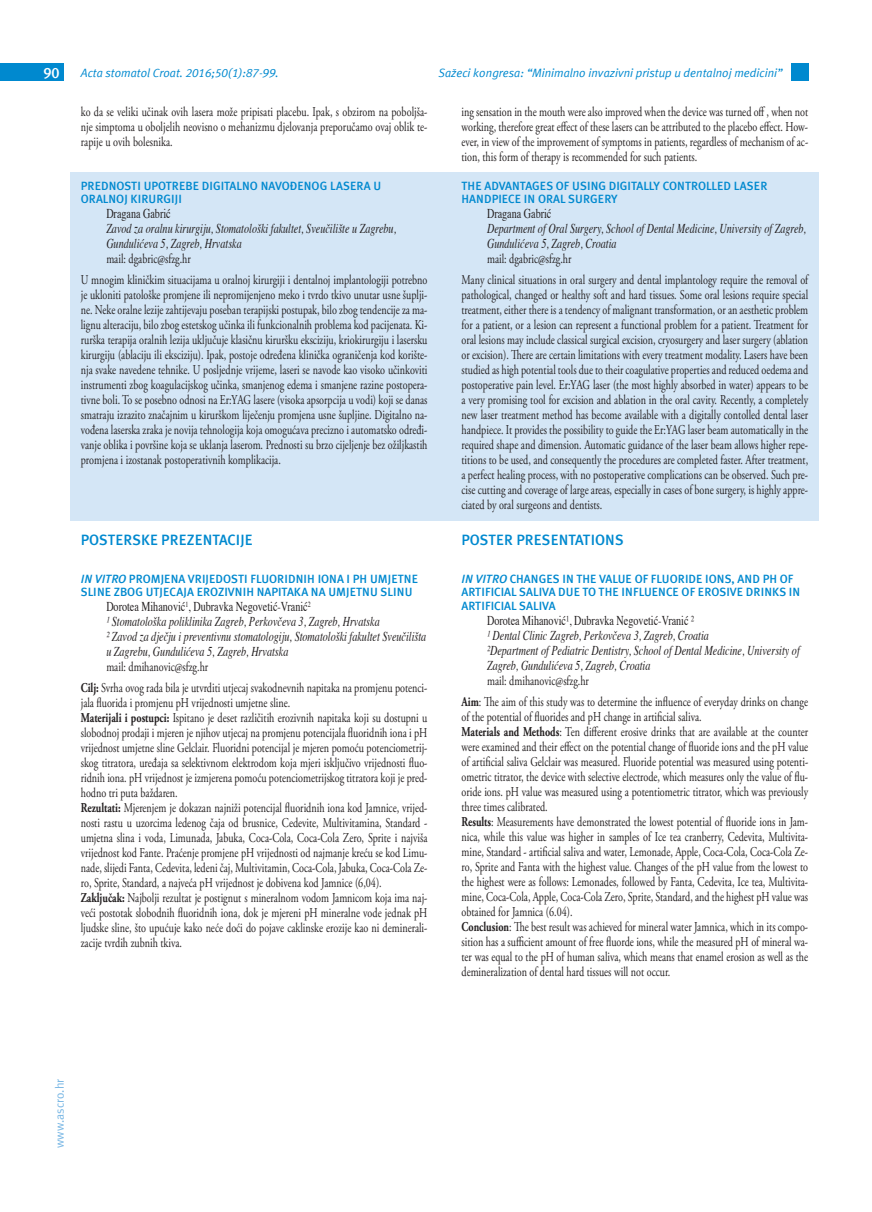
<style>
.page{position:relative;width:872px;height:1212px;background:#fff}
.page>*{position:absolute;margin:0;border:0;box-sizing:border-box;transform-origin:0 0}
.t1{font:700 15px "Meta ASC";color:#0089cf}
.t2{font:700 15px "Meta ASC";color:#fff}
.t3{font:13.5px/15px "Adobe Garamond Pro";color:#231f20;scale:.75 1}
.t4{font:italic 13.5px/15px "Times";color:#231f20;scale:.75 1}
.t5{font:13.5px "Times";color:#231f20;scale:.75 1}
.t6{font:700 12px/13.5px "Meta ASC";color:#0089cf}
.t7{font:italic 12px "Meta ASC";color:#0089cf}
.t8{font:12px "Meta ASC";color:#77b6e4}
.s1{font-style:italic}
.s2{font-weight:700}
.s3{font-style:normal}
</style>
<div class="page">
<div style="left:791px;top:64px;width:17px;height:17px;background:#0089cf"></div>
<div style="left:0;top:64px;width:64px;height:17px;background:#0089cf"></div>
<div style="left:70px;top:172px;width:749px;height:349px;background:#d4e6f6"></div>
<p class="t2" style="left:43px;top:64px;width:18px">90</p>
<p class="t7" style="left:81px;top:66px;width:199px">Acta stomatol Croat. 2016;50(1):87-99.</p>
<p class="t7" style="left:438px;top:66px;width:346px">Sažeci kongresa: “Minimalno invazivni pristup u dentalnoj medicini”</p>
<p class="t3" style="left:81px;top:105px;width:464px;text-align:justify">ko da se veliki učinak ovih lasera može pripisati placebu. Ipak, s obzirom na poboljša&shy;nje simptoma u oboljelih neovisno o mehanizmu djelovanja preporučamo ovaj oblik te&shy;rapije u ovih bolesnika.</p>
<p class="t6" style="left:81px;top:179px;width:302px">PREDNOSTI UPOTREBE DIGITALNO NAVOĐENOG LASERA U<br>ORALNOJ KIRURGIJI</p>
<p class="t5" style="left:106px;top:201px;width:87px">Dragana Gabrić</p>
<p class="t4" style="left:106px;top:220px;width:388px">Zavod za oralnu kirurgiju, Stomatološki fakultet, Sveučilište u Zagrebu,<br>Gundulićeva 5, Zagreb, Hrvatska</p>
<p class="t3" style="left:81px;top:249px;width:464px;line-height:21px;text-indent:26px">mail: dgabric@sfzg.hr<br>U mnogim kliničkim situacijama u oralnoj kirurgiji i dentalnoj implantologiji potrebno</p>
<p class="t3" style="left:81px;top:288px;width:464px;text-align:justify">je ukloniti patološke promjene ili nepromijenjeno meko i tvrdo tkivo unutar usne šuplji&shy;ne. Neke oralne lezije zahtijevaju poseban terapijski postupak, bilo zbog tendencije za ma&shy;lignu alteraciju, bilo zbog estetskog učinka ili funkcionalnih problema kod pacijenata. Ki&shy;rurška terapija oralnih lezija uključuje klasičnu kiruršku eksciziju, kriokirurgiju i lasersku kirurgiju (ablaciju ili eksciziju). Ipak, postoje određena klinička ograničenja kod korište&shy;nja svake navedene tehnike. U posljednje vrijeme, laseri se navode kao visoko učinkoviti instrumenti zbog koagulacijskog učinka, smanjenog edema i smanjene razine postopera&shy;tivne boli. To se posebno odnosi na Er:YAG lasere (visoka apsorpcija u vodi) koji se danas smatraju izrazito značajnim u kirurškom liječenju promjena usne šupljine. Digitalno na&shy;vođena laserska zraka je novija tehnologija koja omogućava precizno i automatsko određi&shy;vanje oblika i površine koja se uklanja laserom. Prednosti su brzo cijeljenje bez ožiljkastih promjena i izostanak postoperativnih komplikacija.</p>
<p class="t3" style="left:461px;top:105px;width:464px;text-align:justify">ing sensation in the mouth were also improved when the device was turned off , when not working, therefore great effect of these lasers can be attributed to the placebo effect. How&shy;ever, in view of the improvement of symptoms in patients, regardless of mechanism of ac&shy;tion, this form of therapy is recommended for such patients.</p>
<p class="t6" style="left:461px;top:179px;width:307px">THE ADVANTAGES OF USING DIGITALLY CONTROLLED LASER<br>HANDPIECE IN ORAL SURGERY</p>
<p class="t5" style="left:487px;top:201px;width:87px">Dragana Gabrić</p>
<p class="t4" style="left:487px;top:220px;width:427px">Department of Oral Surgery, School of Dental Medicine, University of Zagreb,<br>Gundulićeva 5, Zagreb, Croatia</p>
<p class="t3" style="left:461px;top:249px;width:464px;line-height:21px;text-indent:26px">mail: dgabric@sfzg.hr<br>Many clinical situations in oral surgery and dental implantology require the removal of</p>
<p class="t3" style="left:461px;top:288px;width:464px;text-align:justify">pathological, changed or healthy soft and hard tissues. Some oral lesions require special treatment, either there is a tendency of malignant transformation, or an aesthetic problem for a patient, or a lesion can represent a functional problem for a patient. Treatment for oral lesions may include classical surgical excision, cryosurgery and laser surgery (ablation or excision). There are certain limitations with every treatment modality. Lasers have been studied as high potential tools due to their coagulative properties and reduced oedema and postoperative pain level. Er:YAG laser (the most highly absorbed in water) appears to be a very promising tool for excision and ablation in the oral cavity. Recently, a completely new laser treatment method has become available with a digitally contolled dental laser handpiece. It provides the possibility to guide the Er:YAG laser beam automatically in the required shape and dimension. Automatic guidance of the laser beam allows higher repe&shy;titions to be used, and consequently the procedures are completed faster. After treatment, a perfect healing process, with no postoperative complications can be observed. Such pre&shy;cise cutting and coverage of large areas, especially in cases of bone surgery, is highly appre&shy;ciated by oral surgeons and dentists.</p>
<p class="t1" style="left:461px;top:531px;width:164px">POSTER PRESENTATIONS</p>
<p class="t6" style="left:461px;top:572px;width:340px"><span class="s1">IN VITRO</span> CHANGES IN THE VALUE OF FLUORIDE IONS, AND PH OF<br>ARTIFICIAL SALIVA DUE TO THE INFLUENCE OF EROSIVE DRINKS IN<br>ARTIFICIAL SALIVA</p>
<p class="t5" style="left:487px;top:607px;width:278px">Dorotea Mihanović¹, Dubravka Negovetić-Vranić ²</p>
<p class="t4" style="left:487px;top:627px;width:418px">¹ Dental Clinic Zagreb, Perkovčeva 3, Zagreb, Croatia<br>²Department of Pediatric Dentistry, School of Dental Medicine, University of<br>Zagreb, Gundulićeva 5, Zagreb, Croatia</p>
<p class="t3" style="left:461px;top:670px;width:463px;line-height:21px;text-indent:26px">mail: dmihanovic@sfzg.hr<br><span class="s2">Aim</span>: The aim of this study was to determine the influence of everyday drinks on change</p>
<p class="t3" style="left:461px;top:709px;width:464px">of the potential of fluorides and pH change in artificial saliva.<br><span class="s2">Materials and Methods</span>: Ten different erosive drinks that are available at the counter were examined and their effect on the potential change of fluoride ions and the pH value of artificial saliva Gelclair was measured. Fluoride potential was measured using potenti&shy;ometric titrator, the device with selective electrode, which measures only the value of flu&shy;oride ions. pH value was measured using a potentiometric titrator, which was previously three times calibrated.<br><span class="s2">Results</span>: Measurements have demonstrated the lowest potential of fluoride ions in Jam&shy;nica, while this value was higher in samples of Ice tea cranberry, Cedevita, Multivita&shy;mine, Standard - artificial saliva and water, Lemonade, Apple, Coca-Cola, Coca-Cola Ze&shy;ro, Sprite and Fanta with the highest value. Changes of the pH value from the lowest to the highest were as follows: Lemonades, followed by Fanta, Cedevita, Ice tea, Multivita&shy;mine, Coca-Cola, Apple, Coca-Cola Zero, Sprite, Standard, and the highest pH value was obtained for Jamnica (6.04).<br><span class="s2">Conclusion</span>: The best result was achieved for mineral water Jamnica, which in its compo&shy;sition has a sufficient amount of free fluorde ions, while the measured pH of mineral wa&shy;ter was equal to the pH of human saliva, which means that enamel erosion as well as the demineralization of dental hard tissues will not occur.</p>
<p class="t1" style="left:81px;top:531px;width:173px">POSTERSKE PREZENTACIJE</p>
<p class="t6" style="left:81px;top:572px;width:339px"><span class="s1">IN VITRO</span> PROMJENA VRIJEDOSTI FLUORIDNIH IONA I PH UMJETNE<br>SLINE ZBOG UTJECAJA EROZIVNIH NAPITAKA NA UMJETNU SLINU</p>
<p class="t4" style="left:106px;top:598px;width:428px"><span class="s3">Dorotea Mihanović</span><sup>1</sup><span class="s3">, Dubravka Negovetić-Vranić</span><sup>2<br></sup>¹ Stomatološka poliklinika Zagreb, Perkovčeva 3, Zagreb, Hrvatska<br>² Zavod za dječju i preventivnu stomatologiju, Stomatološki fakultet Sveučilišta u Zagrebu, Gundulićeva 5, Zagreb, Hrvatska</p>
<p class="t3" style="left:81px;top:657px;width:464px;line-height:21px;text-indent:26px">mail: dmihanovic@sfzg.hr<br><span class="s2">Cilj:</span> Svrha ovog rada bila je utvrditi utjecaj svakodnevnih napitaka na promjenu potenci-</p>
<p class="t3" style="left:81px;top:696px;width:464px">jala fluorida i promjenu pH vrijednosti umjetne sline.<br><span class="s2">Materijali i postupci:</span> Ispitano je deset različitih erozivnih napitaka koji su dostupni u slobodnoj prodaji i mjeren je njihov utjecaj na promjenu potencijala fluoridnih iona i pH vrijednost umjetne sline Gelclair. Fluoridni potencijal je mjeren pomoću potenciometrij&shy;skog titratora, uređaja sa selektivnom elektrodom koja mjeri isključivo vrijednosti fluo&shy;ridnih iona. pH vrijednost je izmjerena pomoću potenciometrijskog titratora koji je pred&shy;hodno tri puta baždaren.<br><span class="s2">Rezultati:</span> Mjerenjem je dokazan najniži potencijal fluoridnih iona kod Jamnice, vrijed&shy;nosti rastu u uzorcima ledenog čaja od brusnice, Cedevite, Multivitamina, Standard - umjetna slina i voda, Limunada, Jabuka, Coca-Cola, Coca-Cola Zero, Sprite i najviša vrijednost kod Fante. Praćenje promjene pH vrijednosti od najmanje kreću se kod Limu&shy;nade, slijedi Fanta, Cedevita, ledeni čaj, Multivitamin, Coca-Cola, Jabuka, Coca-Cola Ze&shy;ro, Sprite, Standard, a najveća pH vrijednost je dobivena kod Jamnice (6,04).<br><span class="s2">Zaključak:</span> Najbolji rezultat je postignut s mineralnom vodom Jamnicom koja ima naj&shy;veći postotak slobodnih fluoridnih iona, dok je mjereni pH mineralne vode jednak pH ljudske sline, što upućuje kako neće doći do pojave caklinske erozije kao ni deminerali&shy;zacije tvrdih zubnih tkiva.</p>
<p class="t8" style="left:53px;top:1148px;width:71px;rotate:-90deg">www.ascro.hr</p>
</div>
